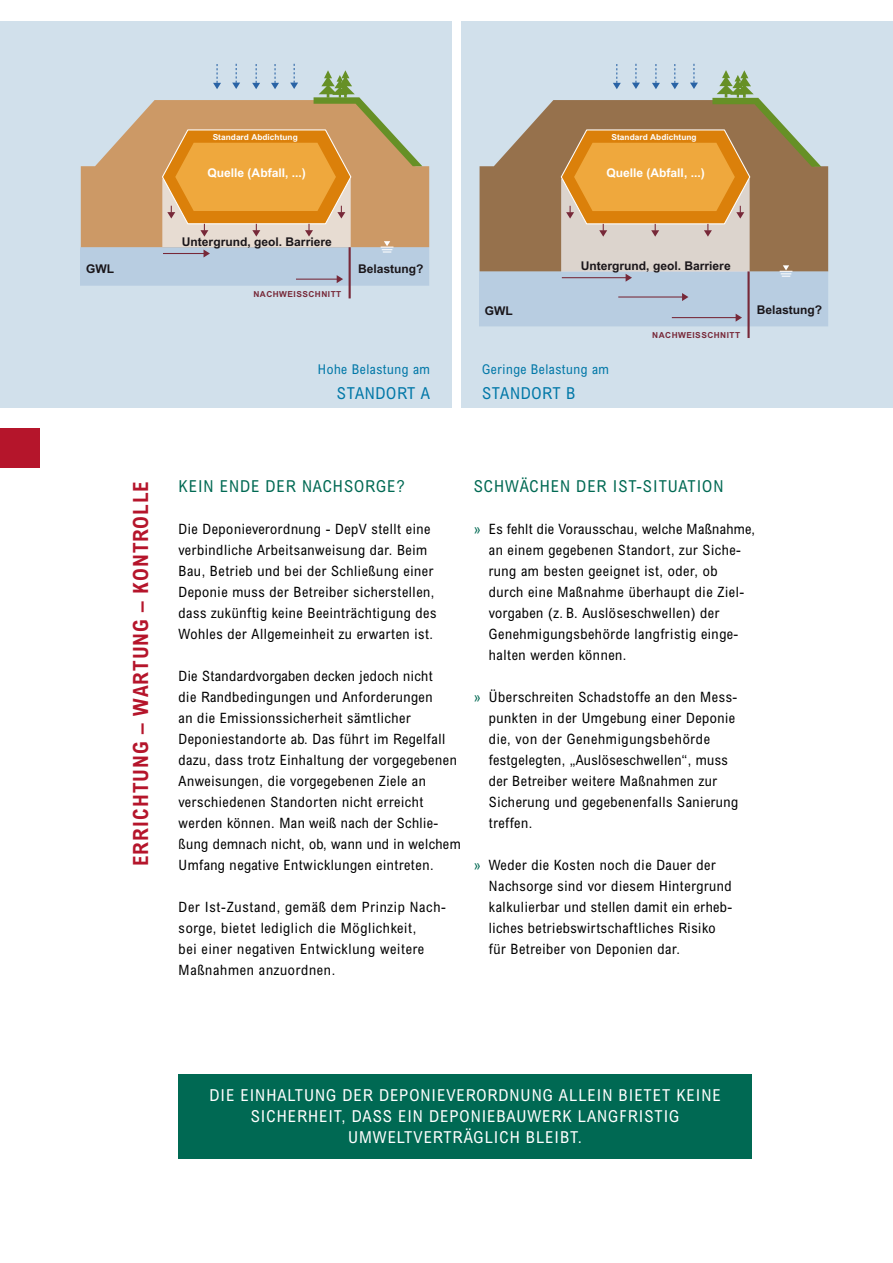
<style>
.page{position:relative;width:893px;height:1263px;background:#fff}
.page>*{position:absolute;margin:0;border:0;box-sizing:border-box;transform-origin:0 0}
.t1{font:700 condensed 21px "Arial";letter-spacing:.05em;color:#b5152b}
.t2{font:condensed 16.5px/21px "Arial";letter-spacing:.17em;color:#fff;text-align:center}
.t3{font:condensed 16.5px "Arial";letter-spacing:.06em;color:#006953}
.t4{font:condensed 16.5px "Arial";letter-spacing:.15em;color:#0077a7}
.t5{font:condensed 14.25px/21px "Arial";letter-spacing:.04em;color:#000}
.t6{font:condensed 13.5px "Arial";letter-spacing:.04em;color:#0077a7}
.t7{font:700 12px "Arial";color:#1a161a}
.t8{font:700 12px "Arial";color:#fff}
.t9{font:700 8.25px "Arial";letter-spacing:.005em;color:#fff}
.t10{font:700 8.25px "Arial";letter-spacing:.06em;color:#772838}
.s1{color:#006953}
</style>
<div class="page">
<div style="left:461px;top:21px;width:432px;height:387px;background:#d1e0eb"></div>
<div style="left:0;top:21px;width:452px;height:387px;background:#d1e0eb"></div>
<div style="left:0;top:428px;width:40px;height:40px;background:#b5152b"></div>
<div style="left:179px;top:1075px;width:573px;height:84px;background:#006953"></div>
<hr style="left:349px;top:247px;width:2px;height:51px;background:#772838">
<svg style="left:81px;top:64px;width:348px;height:222px"></svg>
<hr style="left:747px;top:271px;width:3px;height:67px;background:#772838">
<svg style="left:480px;top:64px;width:348px;height:262px"></svg>
<p class="t9" style="left:213px;top:132px;width:87px">Standard Abdichtung</p>
<p class="t8" style="left:207px;top:166px;width:100px">Quelle (Abfall, ...)</p>
<p class="t7" style="left:182px;top:235px;width:151px">Untergrund, geol. Barriere</p>
<p class="t7" style="left:86px;top:262px;width:30px">GWL</p>
<p class="t7" style="left:358px;top:262px;width:67px">Belastung?</p>
<p class="t10" style="left:253px;top:290px;width:89px">NACHWEISSCHNITT</p>
<p class="t9" style="left:612px;top:132px;width:87px">Standard Abdichtung</p>
<p class="t8" style="left:606px;top:166px;width:100px">Quelle (Abfall, ...)</p>
<p class="t7" style="left:581px;top:259px;width:151px">Untergrund, geol. Barriere</p>
<p class="t7" style="left:485px;top:303px;width:30px">GWL</p>
<p class="t7" style="left:757px;top:303px;width:67px">Belastung?</p>
<p class="t10" style="left:652px;top:330px;width:89px">NACHWEISSCHNITT</p>
<p class="t6" style="left:318px;top:361px;width:114px">Hohe Belastung am</p>
<p class="t6" style="left:482px;top:361px;width:128px">Geringe Belastung am</p>
<p class="t4" style="left:482px;top:383px;width:95px">Standort B</p>
<p class="t4" style="left:337px;top:384px;width:95px">Standort A</p>
<h1 class="t1" style="left:129px;top:866px;width:387px;rotate:-90deg">ERRICHTUNG – WARTUNG – KONTROLLE</h1>
<p class="t3" style="left:179px;top:476px;width:228px">Kein Ende der Nachsorge?</p>
<p class="t5" style="left:179px;top:518px;width:259px">Die Deponieverordnung - DepV stellt eine verbindliche Arbeitsanweisung dar. Beim Bau, Betrieb und bei der Schließung einer Deponie muss der Betreiber sicherstellen, dass zukünftig keine Beeinträchtigung des Wohles der Allgemeinheit zu erwarten ist.</p>
<p class="t5" style="left:179px;top:665px;width:284px">Die Standardvorgaben decken jedoch nicht<br>die Randbedingungen und Anforderungen<br>an die Emissionssicherheit sämtlicher Deponiestandorte ab. Das führt im Regelfall dazu, dass trotz Einhaltung der vorgegebenen Anweisungen, die vorgegebenen Ziele an verschiedenen Standorten nicht erreicht werden können. Man weiß nach der Schlie&shy;ßung demnach nicht, ob, wann und in welchem Umfang negative Entwicklungen eintreten.</p>
<p class="t5" style="left:179px;top:896px;width:269px">Der I st-Zustand, gemäß dem Prinzip Nach&shy;sorge, bietet lediglich die Möglichkeit,<br>bei einer negativen Entwicklung weitere Maßnahmen anzuordnen.</p>
<p class="t3" style="left:474px;top:476px;width:11px">SCH</p>
<p class="t3" style="left:505px;top:476px;width:36px">WÄCHEN</p>
<p class="t3" style="left:576px;top:476px;width:11px">DER</p>
<p class="t3" style="left:613px;top:476px;width:76px">IST-SIT UATION</p>
<p class="t5" style="left:474px;top:518px;width:283px"><span class="s1">»</span> Es fehlt die Vorausschau, welche Maßnahme,</p>
<p class="t5" style="left:489px;top:539px;width:254px">an einem gegebenen Standort, zur Siche-</p>
<p class="t5" style="left:489px;top:560px;width:230px">rung am besten geeignet ist, oder, ob</p>
<p class="t5" style="left:489px;top:581px;width:257px">durch eine Maßnahme überhaupt die Ziel-</p>
<p class="t5" style="left:489px;top:602px;width:232px">vorgaben (z. B. Auslöseschwellen) der</p>
<p class="t5" style="left:474px;top:623px;width:266px">Genehmigungsbehörde langfristig einge-</p>
<p class="t5" style="left:489px;top:644px;width:139px">halten werden können.</p>
<p class="t5" style="left:474px;top:686px;width:265px"><span class="s1">»</span> Überschreiten Schadstoffe an den M ess-</p>
<p class="t5" style="left:489px;top:707px;width:248px">punkten in der Umgebung einer Deponie</p>
<p class="t5" style="left:489px;top:728px;width:223px">die, von der Genehmigungsbehörde</p>
<p class="t5" style="left:489px;top:749px;width:240px">festgelegten, „Auslöseschwellen“, muss</p>
<p class="t5" style="left:489px;top:770px;width:230px">der Betreiber weitere Maßnahmen zur</p>
<p class="t5" style="left:474px;top:791px;width:266px">Sicherung und gegebenenfalls Sanierung</p>
<p class="t5" style="left:489px;top:812px;width:45px">treffen.</p>
<p class="t5" style="left:474px;top:854px;width:244px"><span class="s1">»</span> Weder die Kosten noch die Dauer der</p>
<p class="t5" style="left:474px;top:875px;width:259px">Nachsorge sind vor diesem Hintergrund</p>
<p class="t5" style="left:489px;top:896px;width:245px">kalkulierbar und stellen damit ein erheb-</p>
<p class="t5" style="left:489px;top:917px;width:228px">liches betriebswirtschaftliches Risiko</p>
<p class="t5" style="left:489px;top:938px;width:193px">für Betreiber von Deponien dar.</p>
<p class="t2" style="left:209px;top:1084px;width:513px">Die Einhaltu ng der Deponieverordnu ng allein bietet keine<br>Sicherheit, dass ein Deponiebauwerk langfristig<br>u mweltverträglich bleibt.</p>
</div>
